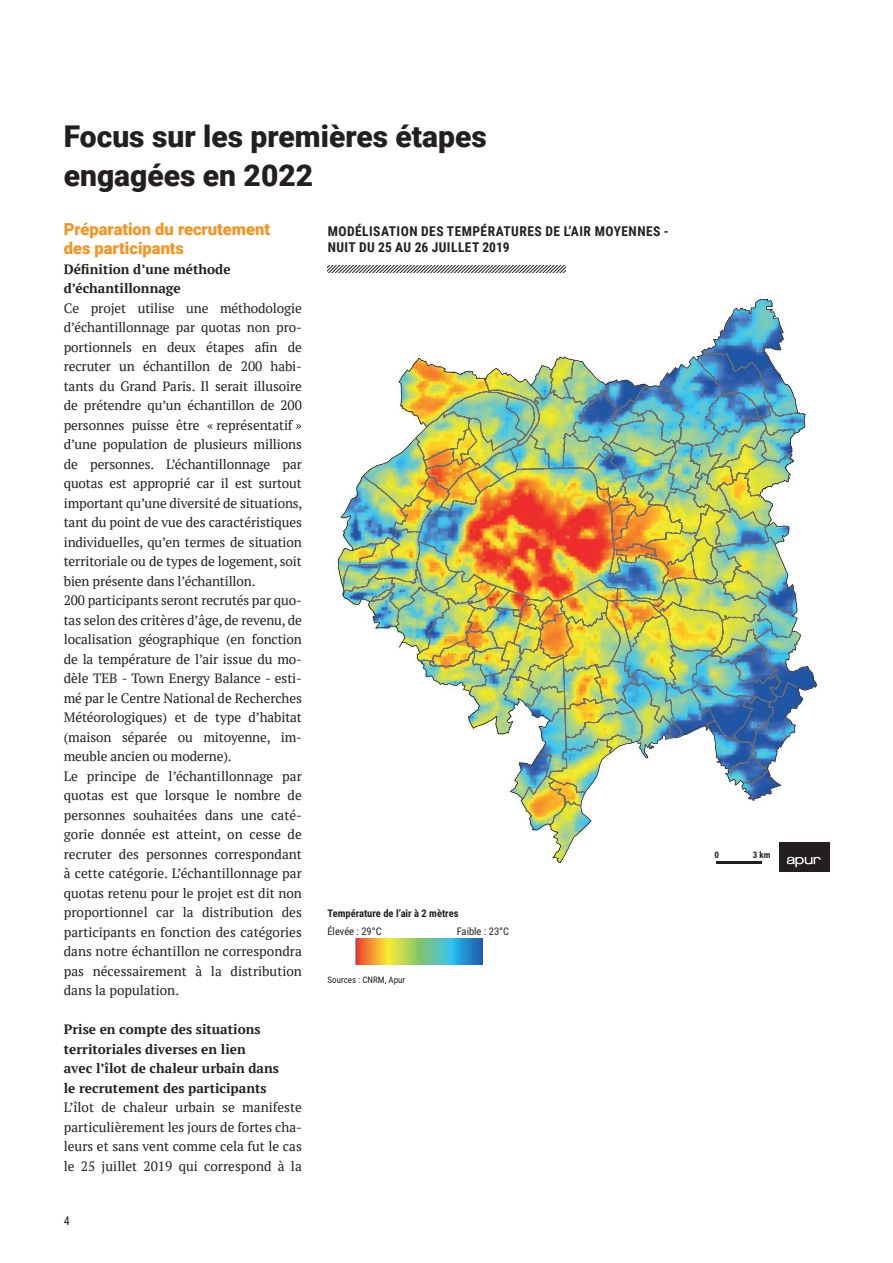
<style>
.page{position:relative;width:893px;height:1263px;background:#fff}
.page>*{position:absolute;margin:0;border:0;box-sizing:border-box;transform-origin:0 0}
.A_02_sous_titre{font:900 30px/39px "Roboto";color:#231f20}
.A_03_ss_titre{font:900 16.5px/19.5px "Roboto";color:#f7931d}
.A_05_texte_courant{font:13.5px/19.5px "PT Serif";letter-spacing:-.005em;color:#231f20;text-align:justify}
.A_05_texte_courant-2{font:700 13.5px/19.5px "PT Serif";color:#231f20}
.A_07_titre_icono{font:700 13.5px "Roboto Condensed";letter-spacing:.035em;color:#231f20}
.t1{font:12px "Roboto Condensed";color:#231f20}
.t2{font:700 10.5px "Roboto Condensed";color:#231f20}
.t3{font:10.5px "Roboto Condensed";color:#231f20}
.t4{font:9px "Roboto Condensed";color:#231f20}
.t5{font:700 9px "Roboto Condensed";color:#231f20}
</style>
<div class="page">
<img style="left:337px;top:298px;width:481px;height:566px">
<svg style="left:643px;top:299px;width:124px;height:88px"></svg>
<svg style="left:327px;top:266px;width:239px;height:6px"></svg>
<div style="left:778px;top:842px;width:51px;height:30px;background:#231f20"></div>
<svg style="left:787px;top:856px;width:34px;height:11px"></svg>
<svg style="left:355px;top:939px;width:128px;height:25px;background:#8caf7f"></svg>
<div style="left:706px;top:842px;width:72px;height:30px;background:#fff"></div>
<hr style="left:717px;top:861px;width:45px;height:2px;background:#231f20">
<p class="A_02_sous_titre" style="left:64px;top:116px;width:424px">Focus sur les premières étapes engagées en 2022</p>
<p class="A_03_ss_titre" style="left:64px;top:219px;width:208px">Préparation du recrutement des participants</p>
<p class="A_05_texte_courant-2" style="left:64px;top:259px;width:168px">Définition d’une méthode d’échantillonnage</p>
<p class="A_05_texte_courant" style="left:64px;top:298px;width:240px">Ce projet utilise une méthodologie d’échantillonnage par quotas non pro&shy;portionnels en deux étapes afin de recruter un échantillon de 200 habi&shy;tants du Grand Paris. Il serait illusoire de prétendre qu’un échantillon de 200 personnes puisse être « représentatif » d’une population de plusieurs millions de personnes. L’échantillonnage par quotas est approprié car il est surtout important qu’une diversité de situations, tant du point de vue des caractéristiques individuelles, qu’en termes de situation territoriale ou de types de logement, soit bien présente dans l’échantillon.</p>
<p class="A_05_texte_courant" style="left:64px;top:591px;width:240px">200 participants seront recrutés par quo&shy;tas selon des critères d’âge, de revenu, de localisation géographique (en fonction de la température de l’air issue du mo&shy;dèle TEB - Town Energy Balance - esti&shy;mé par le Centre National de Recherches Météorologiques) et de type d’habitat (maison séparée ou mitoyenne, im&shy;meuble ancien ou moderne).</p>
<p class="A_05_texte_courant" style="left:64px;top:766px;width:240px">Le principe de l’échantillonnage par quotas est que lorsque le nombre de personnes souhaitées dans une caté&shy;gorie donnée est atteint, on cesse de recruter des personnes correspondant à cette catégorie. L’échantillonnage par quotas retenu pour le projet est dit non proportionnel car la distribution des participants en fonction des catégories dans notre échantillon ne correspondra pas nécessairement à la distribution dans la population.</p>
<p class="A_05_texte_courant-2" style="left:64px;top:1020px;width:217px">Prise en compte des situations territoriales diverses en lien<br>avec l’îlot de chaleur urbain dans le recrutement des participants</p>
<p class="A_05_texte_courant" style="left:64px;top:1098px;width:240px">L’îlot de chaleur urbain se manifeste particulièrement les jours de fortes cha&shy;leurs et sans vent comme cela fut le cas le 25 juillet 2019 qui correspond à la</p>
<p class="A_07_titre_icono" style="left:328px;top:221px;width:343px">MODÉLISATION DES TEMPÉRATURES DE L’AIR MOYENNES -</p>
<p class="A_07_titre_icono" style="left:328px;top:238px;width:184px">NUIT DU 25 AU 26 JUILLET 2019</p>
<p class="t2" style="left:327px;top:906px;width:133px">Température de l’air à 2 mètres</p>
<p class="t3" style="left:327px;top:923px;width:56px">Élevée : 29°C</p>
<p class="t3" style="left:457px;top:923px;width:54px">Faible : 23°C</p>
<p class="t4" style="left:327px;top:974px;width:79px">Sources : CNRM, Apur</p>
<p class="t1" style="left:64px;top:1212px;width:7px">4</p>
<p class="t5" style="left:714px;top:849px;width:6px">0</p>
<p class="t5" style="left:753px;top:849px;width:19px">3 km</p>
</div>
